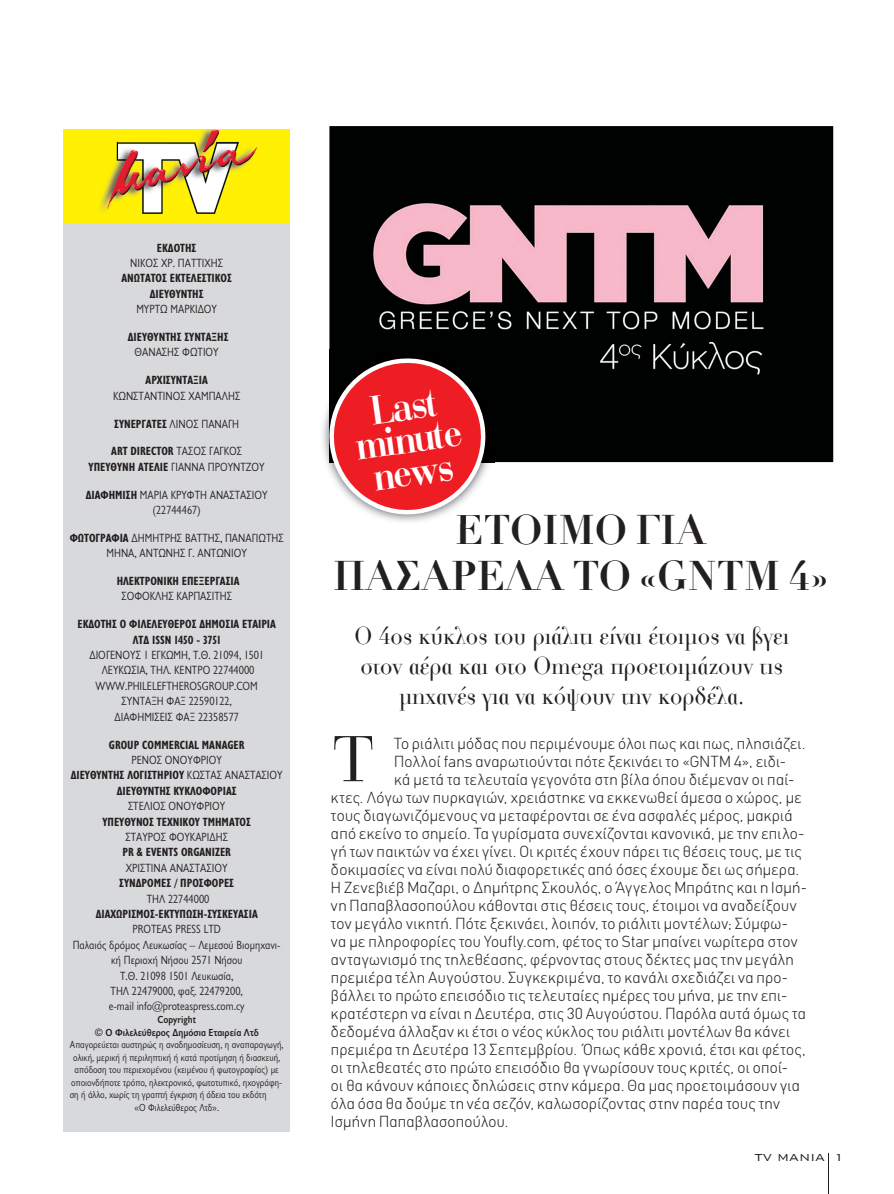
<style>
.page{position:relative;width:894px;height:1194px;background:#fff}
.page>*{position:absolute;margin:0;border:0;box-sizing:border-box;transform-origin:0 0}
.t1{font:64.5px "UB Bonati Medium";color:#231f20;scale:.94 1}
.t2{font:700 40.5px/46.5px "PF Bodoni PF";letter-spacing:.02em;color:#231f20;text-align:center;scale:.94 1}
.t3{font:40.5px/33px "UB Bonati Cond Bold";color:#fff;text-align:center}
.t4{font:24px/30px "PF Bodoni PF";color:#231f20;text-align:center;scale:.93 1}
.t5{font:300 15.75px "CF Din";letter-spacing:.02em;color:#231f20}
.t6{font:300 13.5px "Bank Gothic BT Greek";color:#231f20}
.t7{font:12px/15.5px "Gill Sans Hel Semi Condenced";color:#231f20;text-align:center}
.t8{font:700 12px/15.5px "Gill Sans Hel Condenced";color:#231f20;text-align:center}
.t9{font:10.35px "Gill Sans Hel Semi Condenced";color:#231f20}
.t10{font:700 10.35px "Gill Sans Hel Semi Condenced";letter-spacing:-.005em;color:#231f20}
.s1{font-family:"Gill Sans Hel Semi Condenced";font-weight:400}
.s2{font-family:"Gill Sans Hel Condenced";font-weight:700}
</style>
<div class="page">
<hr style="left:828px;top:1153px;width:1px;height:41px;background:#231f20">
<div style="left:63px;top:223px;width:227px;height:908px;background:#d8d9db"></div>
<div style="left:63px;top:129px;width:227px;height:93px;background:#fff101"></div>
<img style="left:99px;top:129px;width:159px;height:85px">
<img style="left:329px;top:126px;width:504px;height:336px">
<img style="left:460px;top:515px;width:34px;height:8px">
<img style="left:329px;top:349px;width:165px;height:113px">
<svg style="left:324px;top:353px;width:166px;height:167px"></svg>
<p class="t8" style="left:121px;top:241px;width:112px">EΚΔOΤΗΣ<br><span class="s1">ΝΙΚΟΣ ΧΡ. ΠΑΤΤΙΧΗΣ<br></span>ΑΝΩΤΑΤΟΣ ΕΚΤΕΛΕΣΤΙΚΟΣ<br>ΔΙΕΥΘΥΝΤΗΣ<br><span class="s1">ΜΥΡΤΩ ΜΑΡΚΙΔΟΥ</span></p>
<p class="t8" style="left:128px;top:331px;width:102px">ΔΙΕΥΘΥΝΤΗΣ ΣΥΝΤΑΞΗΣ<br><span class="s1">ΘΑΝΑΣΗΣ ΦΩΤΙΟΥ</span></p>
<p class="t7" style="left:113px;top:374px;width:129px"><span class="s2">ΑΡΧΙΣΥΝΤΑΞΙΑ<br></span>ΚΩΝΣΤΑΝΤΙΝΟΣ ΧΑΜΠΑΛΗΣ</p>
<p class="t7" style="left:114px;top:417px;width:127px"><span class="s2">ΣΥΝΕΡΓΑΤΕΣ</span> ΛΙΝΟΣ ΠΑΝΑΓΗ</p>
<p class="t7" style="left:89px;top:445px;width:178px"><span class="s2">ΑRT DIRECTOR</span> TΑΣΟΣ ΓΑΓΚΟΣ<br><span class="s2">ΥΠΕΥΘΥΝH ΑΤΕΛΙΕ</span> ΓΙΑΝΝΑ ΠΡΟΥΝΤΖΟΥ</p>
<p class="t7" style="left:86px;top:488px;width:183px"><span class="s2">ΔΙΑΦΗΜΙΣΗ</span> ΜΑΡΙΑ ΚΡΥΦΤΗ ΑΝΑΣΤΑΣΙΟΥ (22744467)</p>
<p class="t7" style="left:70px;top:531px;width:215px"><span class="s2">ΦΩΤΟΓΡΑΦΙΑ</span> ΔΗΜΗΤΡΗΣ ΒΑΤΤΗΣ, ΠΑΝΑΓΙΩΤΗΣ<br>ΜΗΝΑ, ΑΝΤΩΝΗΣ Γ. ΑΝΤΩΝΙΟΥ</p>
<p class="t8" style="left:117px;top:574px;width:124px">ΗΛΕΚΤΡΟΝΙΚΗ ΕΠΕΞΕΡΓΑΣΙΑ<br><span class="s1">ΣΟΦΟΚΛΗΣ ΚΑΡΠΑΣΙΤΗΣ</span></p>
<p class="t7" style="left:77px;top:618px;width:200px"><span class="s2">ΕΚΔΟΤΗΣ Ο ΦΙΛΕΛΕΥΘΕΡΟΣ ΔΗΜΟΣΙΑ ΕΤΑΙΡΙΑ<br>ΛΤΔ ISSN 1450 - 3751<br></span>ΔΙΟΓΕΝΟΥΣ 1 ΕΓΚΩΜΗ, Τ.Θ. 21094, 1501<br>ΛΕΥΚΩΣΙΑ, ΤΗΛ. ΚΕΝΤΡΟ 22744000<br>WWW.PHILELEFTHEROSGROUP.COM<br>ΣΥΝΤΑΞΗ ΦΑΞ 22590122,<br>ΔΙΑΦΗΜΙΣΕΙΣ ΦΑΞ 22358577</p>
<p class="t7" style="left:71px;top:738px;width:214px"><span class="s2">GROUP COMMERCIAL MANAGER<br></span>ΡΕΝΟΣ ΟΝΟΥΦΡΙΟΥ<br><span class="s2">ΔΙΕΥΘΥΝΤΗΣ ΛΟΓΙΣΤΗΡΙΟΥ</span> ΚΩΣΤΑΣ ΑΝΑΣΤΑΣΙΟΥ<br><span class="s2">ΔΙΕΥΘΥΝΤΗΣ ΚΥΚΛΟΦΟΡΙΑΣ<br></span>ΣΤΕΛΙΟΣ ΟΝΟΥΦΡΙΟΥ<br><span class="s2">ΥΠΕΥΘΥΝΟΣ ΤΕΧΝΙΚΟΥ ΤΜΗΜΑΤΟΣ<br></span>ΣΤΑΥΡΟΣ ΦΟΥΚΑΡΙΔΗΣ<br><span class="s2">PR &amp; EVENTS ORGANIZER<br></span>ΧΡΙΣΤΙΝΑ ΑΝΑΣΤΑΣΙΟΥ<br><span class="s2">ΣΥΝΔΡΟΜΕΣ / ΠΡΟΣΦΟΡΕΣ<br></span>ΤΗΛ 22744000<br><span class="s2">ΔΙΑΧΩΡΙΣΜΟΣ-ΕΚΤΥΠΩΣΗ-ΣΥΣΚΕΥΑΣΙΑ<br></span>PROTEAS PRESS LTD<br>Παλαιός δρόμος Λευκωσίας – Λεμεσού Βιομηχανι&shy;κή Περιοχή Νήσου 2571 Νήσου<br>Τ.Θ. 21098 1501 Λευκωσία,<br>ΤΗΛ 22479000, φαξ. 22479200,<br>e-mail info@proteaspress.com.cy</p>
<p class="t10" style="left:157px;top:1016px;width:40px">Copyright</p>
<p class="t10" style="left:95px;top:1028px;width:166px">© O Φιλελεύθερος Δημόσια Εταιρεία Λτδ</p>
<p class="t9" style="left:70px;top:1041px;width:215px">Απαγορεύεται αυστηρώς η αναδημοσίευση, η αναπαραγωγή,</p>
<p class="t9" style="left:73px;top:1053px;width:208px">ολική, μερική ή περιληπτική ή κατά προτίμηση ή διασκευή,</p>
<p class="t9" style="left:75px;top:1066px;width:206px">απόδοση του περιεχομένου (κειμένου ή φωτογραφίας) με</p>
<p class="t9" style="left:71px;top:1078px;width:213px">οποιονδήποτε τρόπο, ηλεκτρονικό, φωτοτυπικό, ηχογράφη-</p>
<p class="t9" style="left:70px;top:1091px;width:198px">ση ή άλλο, χωρίς τη γραπτή έγκριση ή άδεια του εκδότη</p>
<p class="t9" style="left:134px;top:1104px;width:86px">«Ο Φιλελεύθερος Λτδ».</p>
<p class="t3" style="left:347px;top:399px;width:110px;rotate:-8deg">Last minute news</p>
<p class="t2" style="left:333px;top:507px;width:527px">ΕΤΟΙΜΟ ΓΙΑ<br>ΠΑΣΑΡΕΛΑ ΤΟ «GNTM 4»</p>
<p class="t4" style="left:354px;top:621px;width:469px">Ο 4ος κύκλος του ριάλιτι είναι έτοιμος να βγει στον αέρα και στο Omega προετοιμάζουν τις μηχανές για να κόψουν την κορδέλα.</p>
<p class="t5" style="left:394px;top:738px;width:413px">Το ριάλιτι μόδας που περιμένουμε όλοι πως και πως, πλησιάζει.</p>
<p class="t5" style="left:394px;top:756px;width:393px">Πολλοί fans αναρωτιούνται πότε ξεκινάει το «GNTM 4», ειδι-</p>
<p class="t5" style="left:394px;top:774px;width:402px">κά μετά τα τελευταία γεγονότα στη βίλα όπου διέμεναν οι παί-</p>
<p class="t5" style="left:331px;top:792px;width:472px">κτες. Λόγω των πυρκαγιών, χρειάστηκε να εκκενωθεί άμεσα ο χώρος, με</p>
<p class="t5" style="left:331px;top:810px;width:463px">τους διαγωνιζόμενους να μεταφέρονται σε ένα ασφαλές μέρος, μακριά</p>
<p class="t5" style="left:331px;top:828px;width:475px">από εκείνο το σημείο. Τα γυρίσματα συνεχίζονται κανονικά, με την επιλο-</p>
<p class="t5" style="left:331px;top:846px;width:472px">γή των παικτών να έχει γίνει. Οι κριτές έχουν πάρει τις θέσεις τους, με τις</p>
<p class="t5" style="left:331px;top:864px;width:470px">δοκιμασίες να είναι πολύ διαφορετικές από όσες έχουμε δει ως σήμερα.</p>
<p class="t5" style="left:331px;top:882px;width:477px">Η Ζενεβιέβ Μαζαρι, ο Δημήτρης Σκουλός, ο Άγγελος Μπράτης και η Ισμή-</p>
<p class="t5" style="left:331px;top:900px;width:467px">νη Παπαβλασοπούλου κάθονται στις θέσεις τους, έτοιμοι να αναδείξουν</p>
<p class="t5" style="left:331px;top:918px;width:458px">τον μεγάλο νικητή. Πότε ξεκινάει, λοιπόν, το ριάλιτι μοντέλων; Σύμφω-</p>
<p class="t5" style="left:331px;top:936px;width:468px">να με πληροφορίες του Youfly.com, φέτος το Star μπαίνει νωρίτερα στον</p>
<p class="t5" style="left:331px;top:954px;width:464px">ανταγωνισμό της τηλεθέασης, φέρνοντας στους δέκτες μας την μεγάλη</p>
<p class="t5" style="left:331px;top:972px;width:459px">πρεμιέρα τέλη Αυγούστου. Συγκεκριμένα, το κανάλι σχεδιάζει να προ-</p>
<p class="t5" style="left:331px;top:990px;width:458px">βάλλει το πρώτο επεισόδιο τις τελευταίες ημέρες του μήνα, με την επι-</p>
<p class="t5" style="left:331px;top:1008px;width:476px">κρατέστερη να είναι η Δευτέρα, στις 30 Αυγούστου. Παρόλα αυτά όμως τα</p>
<p class="t5" style="left:331px;top:1026px;width:460px">δεδομένα άλλαξαν κι έτσι ο νέος κύκλος του ριάλιτι μοντέλων θα κάνει</p>
<p class="t5" style="left:331px;top:1044px;width:476px">πρεμιέρα τη Δευτέρα 13 Σεπτεμβρίου. Όπως κάθε χρονιά, έτσι και φέτος,</p>
<p class="t5" style="left:331px;top:1062px;width:459px">οι τηλεθεατές στο πρώτο επεισόδιο θα γνωρίσουν τους κριτές, οι οποί-</p>
<p class="t5" style="left:331px;top:1080px;width:470px">οι θα κάνουν κάποιες δηλώσεις στην κάμερα. Θα μας προετοιμάσουν για</p>
<p class="t5" style="left:331px;top:1098px;width:450px">όλα όσα θα δούμε τη νέα σεζόν, καλωσορίζοντας στην παρέα τους την</p>
<p class="t5" style="left:331px;top:1116px;width:179px">Ισμήνη Παπαβλασοπούλου.</p>
<p class="t1" style="left:331px;top:729px;width:43px">T</p>
<p class="t6" style="left:755px;top:1148px;width:91px">TV MANIA 1</p>
</div>
